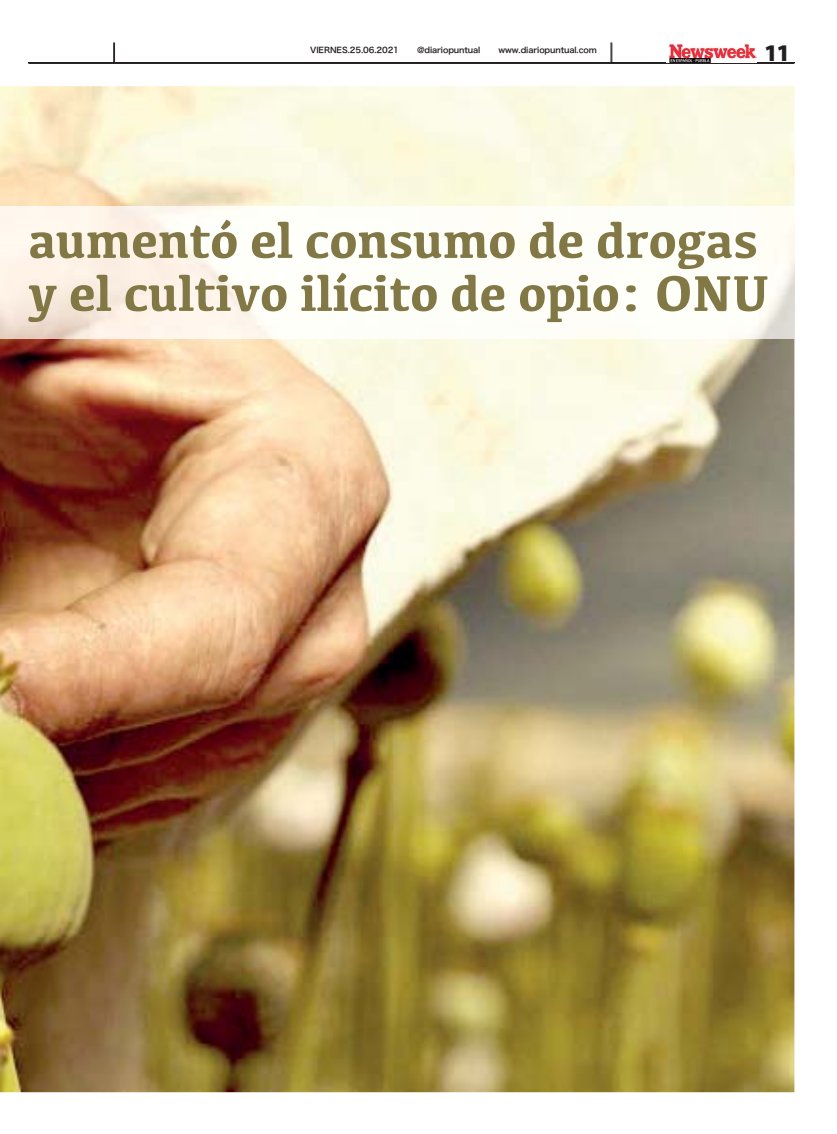
<style>
.page{position:relative;width:837px;height:1134px;background:#fff}
.page>*{position:absolute;margin:0;border:0;box-sizing:border-box;transform-origin:0 0}
.t1{font:700 52px/53px "Kefa";letter-spacing:-.01em;color:#827846}
.t2{font:900 24px "Myriad Pro";color:#231f20}
.t3{font:8px "Hiragino Sans W6 90 msp RKSJ H";letter-spacing:-.01em;color:#231f20}
</style>
<div class="page">
<hr style="left:28px;top:63px;width:766px;height:1px;background:#231f20">
<img style="left:667px;top:44px;width:89px;height:18px">
<svg style="left:113px;top:43px;width:2px;height:19px"></svg>
<svg style="left:610px;top:43px;width:2px;height:19px"></svg>
<img style="left:0;top:86px;width:794px;height:1006px">
<img style="left:0;top:206px;width:794px;height:132px">
<p class="t3" style="left:310px;top:47px;width:90px">VIERNES.25.06.2021</p>
<p class="t3" style="left:417px;top:47px;width:65px">@diariopuntual</p>
<p class="t3" style="left:498px;top:47px;width:100px">www.diariopuntual.com</p>
<h2 class="t2" style="left:763px;top:38px;width:28px">11</h2>
<h1 class="t1" style="left:28px;top:213px;width:741px">aumentó el consumo de drogas y el cultivo ilícito de opio: ONU</h1>
</div>
